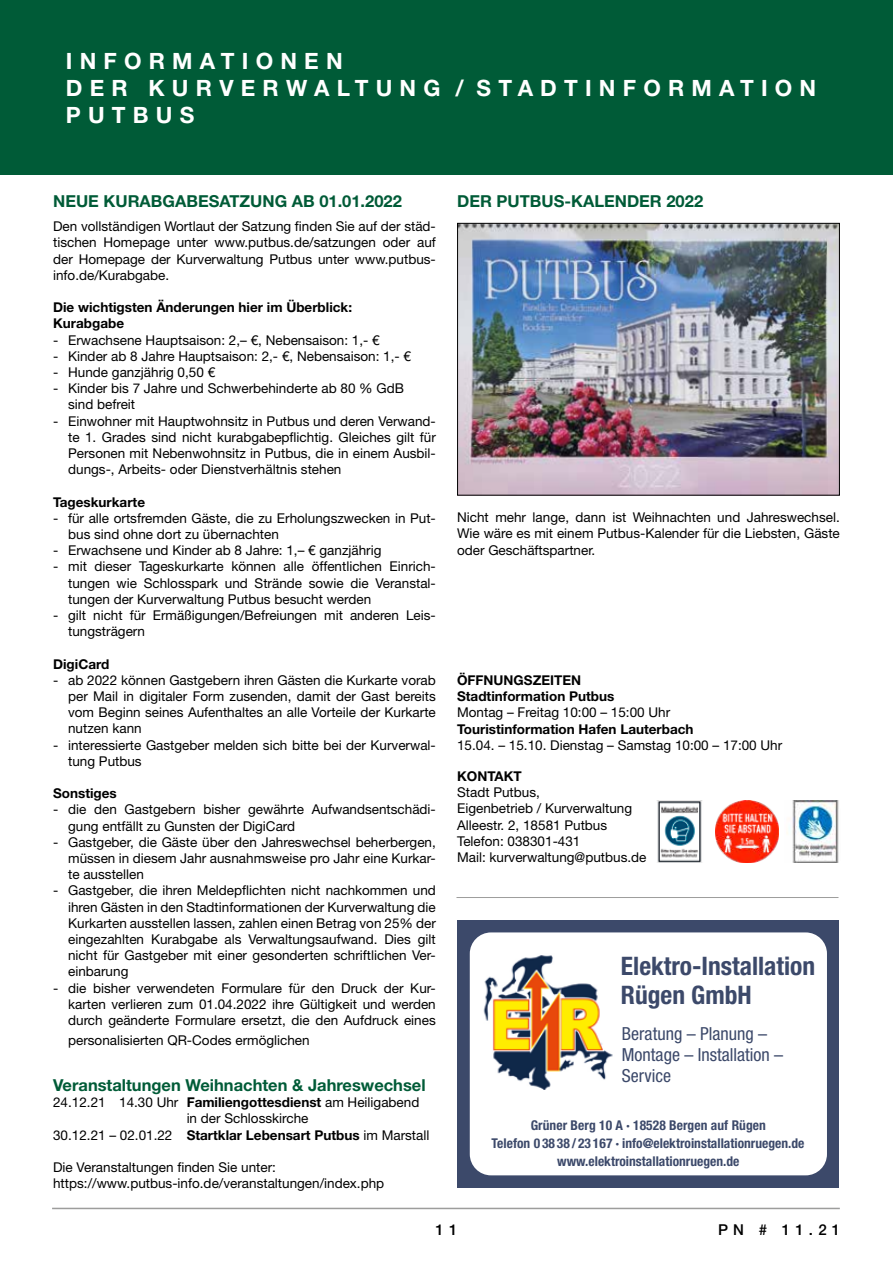
<style>
.page{position:relative;width:893px;height:1263px;background:#fff}
.page>*{position:absolute;margin:0;border:0;box-sizing:border-box;transform-origin:0 0}
.t1{font:700 condensed 25.5px/28.5px "Helvetica Neue LT";color:#3c496a}
.t2{font:700 22.5px/27px "Helvetica Neue LT Std";letter-spacing:.32em;color:#fff}
.t3{font:condensed 18px/21px "Helvetica Neue LT";color:#3c496a}
.t4{font:700 16.5px "Helvetica Neue LT Std";color:#005b37}
.t5{font:500 15px "Helvetica Neue LT Std";color:#000}
.t6{font:13.5px/16.2px "Helvetica Neue LT Std";color:#000;text-align:justify}
.t7{font:700 13.5px/16.2px "Helvetica Neue LT Std";color:#000}
.t8{font:700 condensed 13.5px/18px "Helvetica Neue LT";color:#3c496a;text-align:center}
.t9{font:5.55px "Calibri";color:#000}
.s1{font-weight:700}
</style>
<div class="page">
<hr style="left:52px;top:1208px;width:788px;height:1px;background:#9d9d9c">
<img style="left:657px;top:800px;width:46px;height:63px">
<img style="left:716px;top:800px;width:62px;height:63px">
<img style="left:787px;top:800px;width:52px;height:63px">
<div style="left:0;top:0;width:893px;height:174px;background:#005b37"></div>
<img style="left:459px;top:225px;width:378px;height:268px">
<div style="left:457px;top:223px;width:382px;height:272px;border:1px solid #000"></div>
<div style="left:458px;top:920px;width:381px;height:268px;background:#3c496a"></div>
<div style="left:470px;top:932px;width:357px;height:243px;background:#fff;border-radius:21px"></div>
<img style="left:483px;top:955px;width:130px;height:134px">
<hr style="left:456px;top:897px;width:382px;height:1px;background:#9d9d9c">
<h2 class="t2" style="left:66px;top:47px;width:752px">INFORMATIONEN<br>DER KURVERWALTUNG / STADTINFORMATION<br>PUTBUS</h2>
<p class="t4" style="left:53px;top:191px;width:350px">NEUE KURABGABESATZUNG AB 01.01.2022</p>
<p class="t6" style="left:53px;top:218px;width:384px">Den vollständigen Wortlaut der Satzung finden Sie auf der städ&shy;tischen Homepage unter www.putbus.de/satzungen oder auf der Homepage der Kurverwaltung Putbus unter www.putbus&shy;info.de/Kurabgabe.</p>
<p class="t7" style="left:53px;top:299px;width:300px">Die wichtigsten Änderungen hier im Überblick:<br>Kurabgabe</p>
<p class="t6" style="left:53px;top:331px;width:328px">- Erwachsene Hauptsaison: 2,– €, Nebensaison: 1,- €</p>
<p class="t6" style="left:53px;top:348px;width:359px">- Kinder ab 8 Jahre Hauptsaison: 2,- €, Nebensaison: 1,- €</p>
<p class="t6" style="left:53px;top:364px;width:164px">- Hunde ganzjährig 0,50 €</p>
<p class="t6" style="left:68px;top:380px;width:337px;text-indent:-15px">- Kinder bis 7 Jahre und Schwerbehinderte ab 80 % GdB sind befreit</p>
<p class="t6" style="left:68px;top:412px;width:369px;text-indent:-15px">- Einwohner mit Hauptwohnsitz in Putbus und deren Verwand&shy;te 1. Grades sind nicht kurabgabepflichtig. Gleiches gilt für Personen mit Nebenwohnsitz in Putbus, die in einem Ausbil&shy;dungs-, Arbeits- oder Dienstverhältnis stehen</p>
<p class="t7" style="left:53px;top:493px;width:94px">Tageskurkarte</p>
<p class="t6" style="left:68px;top:510px;width:369px;text-indent:-15px">- für alle ortsfremden Gäste, die zu Erholungszwecken in Put&shy;bus sind ohne dort zu übernachten</p>
<p class="t6" style="left:53px;top:542px;width:330px">- Erwachsene und Kinder ab 8 Jahre: 1,– € ganzjährig</p>
<p class="t6" style="left:68px;top:558px;width:369px;text-indent:-15px">- mit dieser Tageskurkarte können alle öffentlichen Einrich&shy;tungen wie Schlosspark und Strände sowie die Veranstal&shy;tungen der Kurverwaltung Putbus besucht werden</p>
<p class="t6" style="left:68px;top:607px;width:369px;text-indent:-15px">- gilt nicht für Ermäßigungen/Befreiungen mit anderen Leis&shy;tungsträgern</p>
<p class="t7" style="left:53px;top:655px;width:58px">DigiCard</p>
<p class="t6" style="left:68px;top:672px;width:369px;text-indent:-15px">- ab 2022 können Gastgebern ihren Gästen die Kurkarte vorab per Mail in digitaler Form zusenden, damit der Gast bereits vom Beginn seines Aufenthaltes an alle Vorteile der Kurkarte nutzen kann</p>
<p class="t6" style="left:68px;top:736px;width:369px;text-indent:-15px">- interessierte Gastgeber melden sich bitte bei der Kurverwal&shy;tung Putbus</p>
<p class="t7" style="left:53px;top:785px;width:65px">Sonstiges</p>
<p class="t6" style="left:68px;top:801px;width:369px;text-indent:-15px">- die den Gastgebern bisher gewährte Aufwandsentschädi&shy;gung entfällt zu Gunsten der DigiCard</p>
<p class="t6" style="left:68px;top:834px;width:369px;text-indent:-15px">- Gastgeber, die Gäste über den Jahreswechsel beherbergen, müssen in diesem Jahr ausnahmsweise pro Jahr eine Kurkar&shy;te ausstellen</p>
<p class="t6" style="left:68px;top:882px;width:369px;text-indent:-15px">- Gastgeber, die ihren Meldepflichten nicht nachkommen und ihren Gästen in den Stadtinformationen der Kurverwaltung die Kurkarten ausstellen lassen, zahlen einen Betrag von 25% der eingezahlten Kurabgabe als Verwaltungsaufwand. Dies gilt nicht für Gastgeber mit einer gesonderten schriftlichen Ver&shy;einbarung</p>
<p class="t6" style="left:68px;top:979px;width:369px;text-indent:-15px">- die bisher verwendeten Formulare für den Druck der Kur&shy;karten verlieren zum 01.04.2022 ihre Gültigkeit und werden durch geänderte Formulare ersetzt, die den Aufdruck eines</p>
<p class="t6" style="left:68px;top:1031px;width:243px">personalisierten QR-Codes ermöglichen</p>
<p class="t4" style="left:53px;top:1075px;width:374px">Veranstaltungen Weihnachten &amp; Jahreswechsel</p>
<p class="t6" style="left:53px;top:1094px;width:368px">24.12.21 14.30 Uhr <span class="s1">Familiengottesdienst</span> am Heiligabend</p>
<p class="t6" style="left:187px;top:1110px;width:123px">in der Schlosskirche</p>
<p class="t6" style="left:53px;top:1126px;width:378px">30.12.21 – 02.01.22 <span class="s1">Startklar Lebensart Putbus</span> im Marstall</p>
<p class="t6" style="left:53px;top:1159px;width:333px">Die Veranstaltungen finden Sie unter: https://www.putbus-info.de/veranstaltungen/index.php</p>
<p class="t4" style="left:457px;top:191px;width:248px">DER PUTBUS-KALENDER 2022</p>
<p class="t6" style="left:457px;top:509px;width:384px">Nicht mehr lange, dann ist Weihnachten und Jahreswechsel.<br>Wie wäre es mit einem Putbus-Kalender für die Liebsten, Gäste oder Geschäftspartner.</p>
<p class="t7" style="left:457px;top:672px;width:159px">ÖFFNUNGSZEITEN<br>Stadtinformation Putbus</p>
<p class="t6" style="left:457px;top:704px;width:215px">Montag – Freitag 10:00 – 15:00 Uhr</p>
<p class="t7" style="left:457px;top:720px;width:238px">Touristinformation Hafen Lauterbach</p>
<p class="t6" style="left:457px;top:737px;width:327px">15.04. – 15.10. Dienstag – Samstag 10:00 – 17:00 Uhr</p>
<p class="t7" style="left:457px;top:768px;width:66px">KONTAKT</p>
<p class="t6" style="left:457px;top:784px;width:191px;text-align:left">Stadt Putbus,<br>Eigenbetrieb / Kurverwaltung<br>Alleestr. 2, 18581 Putbus<br>Telefon: 038301-431<br>Mail: kurverwaltung@putbus.de</p>
<p class="t9" style="left:648px;top:740px;width:120px">warten Sie dann im Freien, bis Sie eintreten können.</p>
<h1 class="t1" style="left:621px;top:952px;width:196px">Elektro-Installation<br>Rügen GmbH</h1>
<h3 class="t3" style="left:622px;top:1023px;width:163px">Beratung – Planung –<br>Montage – Installation –<br>Service</h3>
<p class="t8" style="left:491px;top:1115px;width:314px">Grüner Berg 10 A · 18528 Bergen auf Rügen<br>Telefon 0 38 38 / 23 167 · info@elektroinstallationruegen.de www.elektroinstallationruegen.de</p>
<p class="t5" style="left:435px;top:1221px;width:23px">1 1</p>
<p class="t5" style="left:718px;top:1221px;width:124px">PN # 11.21</p>
</div>
